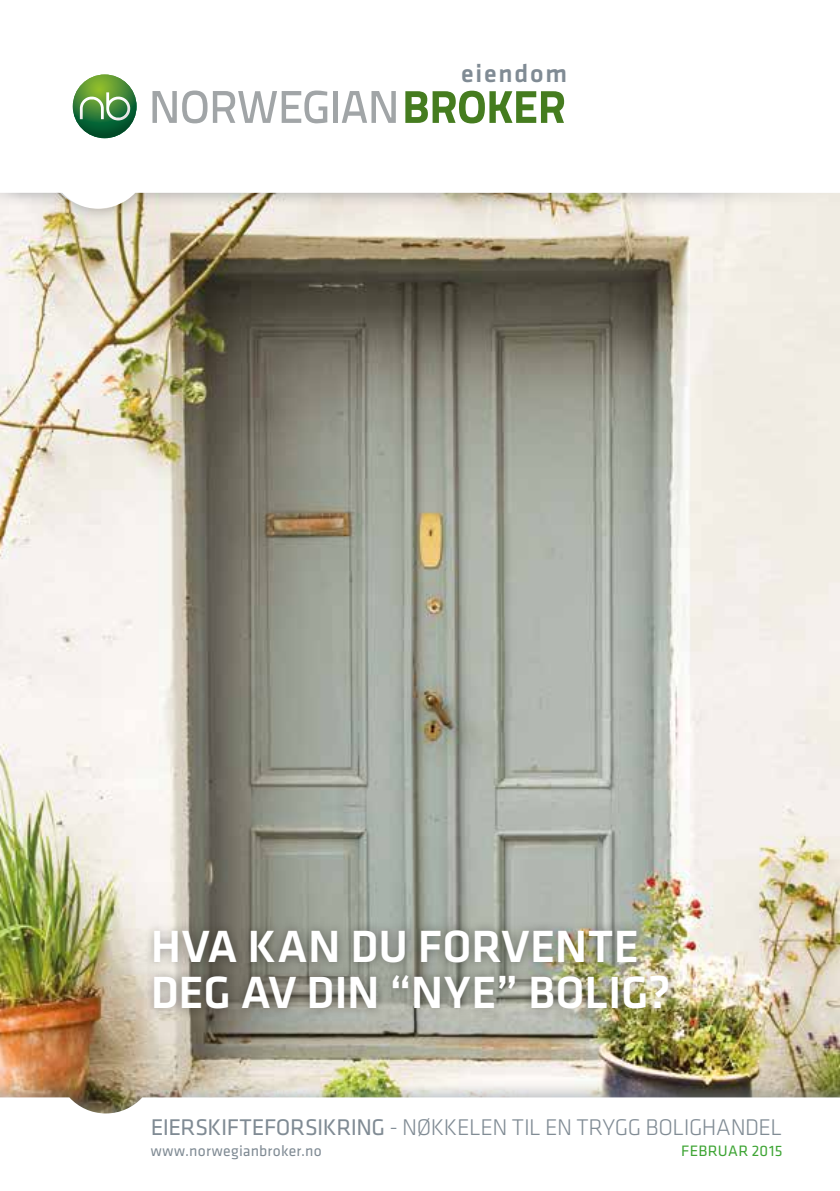
<style>
.page{position:relative;width:840px;height:1191px;background:#fff}
.page>*{position:absolute;margin:0;border:0;box-sizing:border-box;transform-origin:0 0}
.t1{font:500 46.8px/46px "Klavika";letter-spacing:-.005em;color:#fff}
.t2{font:500 26px "Klavika";letter-spacing:.07em;color:#808b94}
.t3{font:300 23.6px "Klavika";letter-spacing:-.02em;color:#808b94}
.t4{font:15.6px "Klavika";letter-spacing:.015em;color:#808b94}
.t5{font:15.6px "Klavika";letter-spacing:.02em;color:#3fa535}
.s1{font-weight:400}
</style>
<div class="page">
<img style="left:0;top:320px;width:839px;height:758px">
<div style="left:0;top:1078px;width:839px;height:113px;background:#808b94;opacity:.75"></div>
<svg style="left:0;top:1097px;width:839px;height:94px"></svg>
<div style="left:0;top:192px;width:839px;height:128px;background:#808b94;opacity:.75"></div>
<svg style="left:73px;top:74px;width:63px;height:64px;background:#518e4b"></svg>
<svg style="left:152px;top:90px;width:55px;height:33px"></svg>
<svg style="left:213px;top:90px;width:114px;height:33px"></svg>
<hr style="left:333px;top:91px;width:4px;height:32px;background:#a1a5a7">
<svg style="left:341px;top:91px;width:54px;height:32px"></svg>
<svg style="left:405px;top:91px;width:158px;height:32px"></svg>
<div style="left:144px;top:920px;width:535px;height:100px;background:#000;opacity:.4"></div>
<p class="t2" style="left:461px;top:55px;width:108px">eiendom</p>
<h1 class="t1" style="left:151px;top:922px;width:521px">HVA KAN DU FORVENTE<br>DEG AV DIN “NYE” BOLIG?</h1>
<p class="t3" style="left:151px;top:1112px;width:632px"><span class="s1">EIERSKIFTEFORSIKRING</span> - NØKKELEN TIL EN TRYGG BOLIGHANDEL</p>
<p class="t4" style="left:151px;top:1140px;width:172px">www.norwegianbroker.no</p>
<p class="t5" style="left:680px;top:1140px;width:103px">FEBRUAR 2015</p>
</div>
